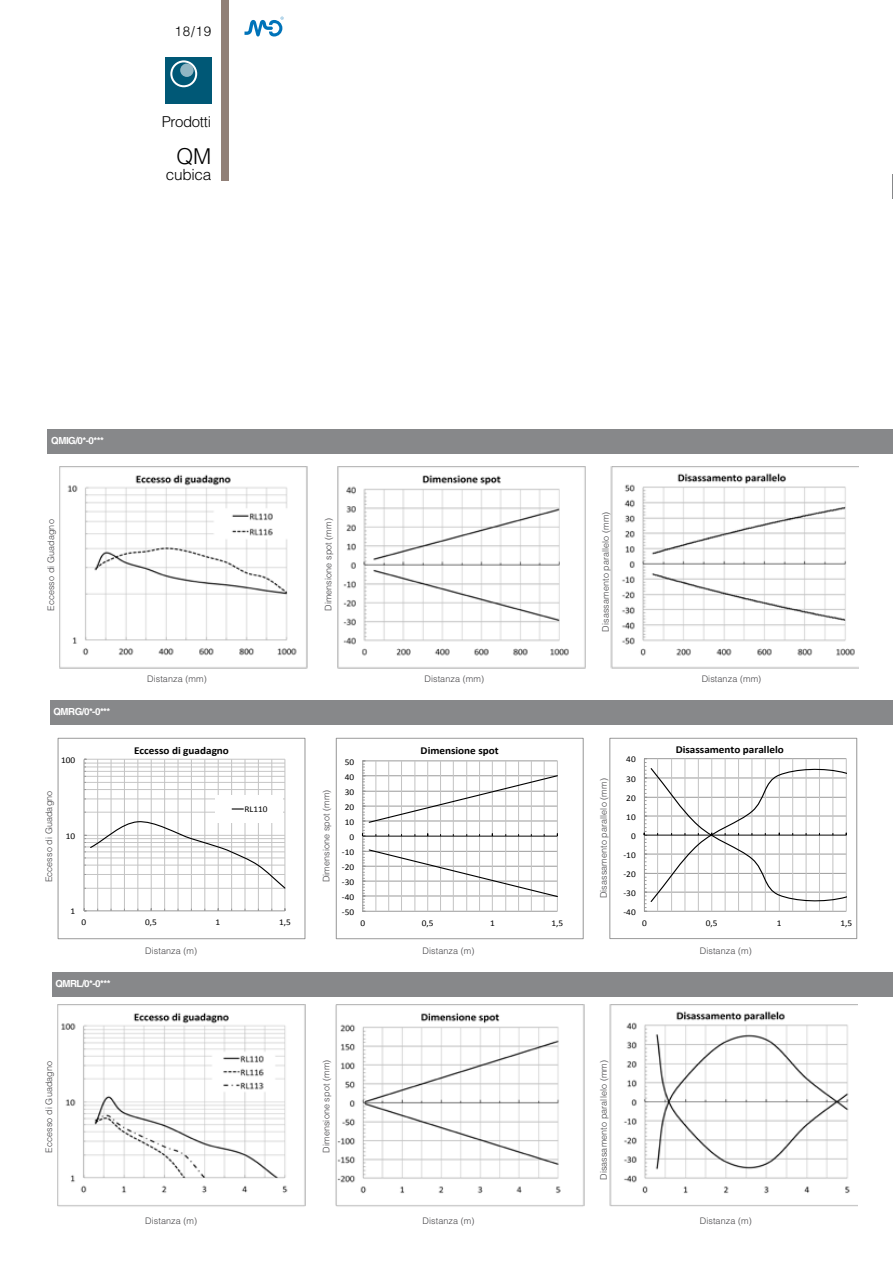
<style>
.page{position:relative;width:893px;height:1263px;background:#fff}
.page>*{position:absolute;margin:0;border:0;box-sizing:border-box;transform-origin:0 0}
.t1{font:300 21.9px "Helvetica LT Std";color:#000}
.t2{font:300 15.45px "Helvetica LT Std";letter-spacing:-.02em;color:#000}
.t3{font:300 15px "Helvetica LT Std";letter-spacing:-.02em;color:#000}
.t4{font:300 13.5px "Helvetica LT Std";color:#000}
.t5{font:700 10.65px "Calibri";color:#000;scale:1.06 1}
.t6{font:700 9.75px "Helvetica LT Std";letter-spacing:-.05em;color:#fff}
.t7{font:300 9px "Helvetica LT Std";letter-spacing:.01em;color:#434245}
.t8{font:8.85px "Calibri";color:#000;scale:1.06 1}
</style>
<div class="page">
<div style="left:47px;top:429px;width:846px;height:25px;background:#87888a"></div>
<div style="left:50px;top:700px;width:843px;height:25px;background:#87888a"></div>
<div style="left:52px;top:972px;width:841px;height:25px;background:#87888a"></div>
<svg style="left:892px;top:174px;width:1px;height:25px"></svg>
<img style="left:59px;top:466px;width:800px;height:203px">
<hr style="left:84px;top:812px;width:201px;height:1px;background:#c4c4c4">
<hr style="left:84px;top:799px;width:201px;height:1px;background:#c4c4c4">
<hr style="left:84px;top:789px;width:201px;height:1px;background:#c4c4c4">
<hr style="left:84px;top:782px;width:201px;height:1px;background:#c4c4c4">
<hr style="left:84px;top:776px;width:201px;height:1px;background:#c4c4c4">
<hr style="left:84px;top:771px;width:201px;height:1px;background:#c4c4c4">
<hr style="left:84px;top:767px;width:201px;height:1px;background:#c4c4c4">
<hr style="left:84px;top:763px;width:201px;height:1px;background:#c4c4c4">
<hr style="left:84px;top:759px;width:201px;height:1px;background:#c4c4c4">
<hr style="left:97px;top:759px;width:1px;height:152px;background:#c4c4c4">
<hr style="left:111px;top:759px;width:1px;height:152px;background:#c4c4c4">
<hr style="left:124px;top:759px;width:1px;height:152px;background:#c4c4c4">
<hr style="left:138px;top:759px;width:1px;height:152px;background:#c4c4c4">
<hr style="left:151px;top:759px;width:1px;height:152px;background:#c4c4c4">
<hr style="left:164px;top:759px;width:1px;height:152px;background:#c4c4c4">
<hr style="left:178px;top:759px;width:1px;height:152px;background:#c4c4c4">
<hr style="left:191px;top:759px;width:1px;height:152px;background:#c4c4c4">
<hr style="left:205px;top:759px;width:1px;height:152px;background:#c4c4c4">
<hr style="left:218px;top:759px;width:1px;height:152px;background:#c4c4c4">
<hr style="left:231px;top:759px;width:1px;height:152px;background:#c4c4c4">
<hr style="left:245px;top:759px;width:1px;height:152px;background:#c4c4c4">
<hr style="left:258px;top:759px;width:1px;height:152px;background:#c4c4c4">
<hr style="left:271px;top:759px;width:1px;height:152px;background:#c4c4c4">
<hr style="left:285px;top:759px;width:1px;height:152px;background:#c4c4c4">
<hr style="left:84px;top:759px;width:1px;height:152px;background:#989898">
<svg style="left:84px;top:759px;width:3px;height:24px"></svg>
<hr style="left:84px;top:910px;width:201px;height:1px;background:#989898">
<svg style="left:84px;top:819px;width:201px;height:71px"></svg>
<div style="left:215px;top:795px;width:67px;height:28px;background:#fff"></div>
<div style="left:58px;top:738px;width:247px;height:201px;border:1px solid #989898"></div>
<svg style="left:362px;top:760px;width:196px;height:152px"></svg>
<div style="left:336px;top:738px;width:247px;height:201px;border:1px solid #989898"></div>
<svg style="left:644px;top:758px;width:203px;height:154px"></svg>
<div style="left:610px;top:738px;width:247px;height:201px;border:1px solid #989898"></div>
<img style="left:57px;top:1004px;width:800px;height:203px">
<div style="left:221px;top:0;width:8px;height:180px;background:#918077"></div>
<svg style="left:244px;top:17px;width:40px;height:20px"></svg>
<div style="left:165px;top:58px;width:47px;height:46px;background:#005876"></div>
<svg style="left:170px;top:60px;width:27px;height:27px"></svg>
<svg style="left:180px;top:64px;width:14px;height:13px"></svg>
<h3 class="t4" style="left:174px;top:23px;width:39px">18/19</h3>
<h3 class="t3" style="left:162px;top:112px;width:51px">Prodotti</h3>
<h1 class="t1" style="left:176px;top:142px;width:36px">QM</h1>
<h2 class="t2" style="left:166px;top:165px;width:47px">cubica</h2>
<p class="t6" style="left:51px;top:435px;width:54px">QMIG/0*-0***</p>
<p class="t7" style="left:45px;top:611px;width:93px;rotate:-90deg">Eccesso di Guadagno</p>
<p class="t7" style="left:323px;top:611px;width:94px;rotate:-90deg">Dimensione spot (mm)</p>
<p class="t7" style="left:600px;top:631px;width:121px;rotate:-90deg">Disassamento parallelo (mm)</p>
<p class="t7" style="left:147px;top:673px;width:61px">Distanza (mm)</p>
<p class="t7" style="left:424px;top:673px;width:61px">Distanza (mm)</p>
<p class="t7" style="left:702px;top:673px;width:61px">Distanza (mm)</p>
<p class="t6" style="left:54px;top:706px;width:58px">QMRG/0*-0***</p>
<p class="t8" style="left:61px;top:754px;width:15px">100</p>
<p class="t5" style="left:134px;top:744px;width:91px">Eccesso di guadagno</p>
<p class="t8" style="left:345px;top:756px;width:10px">50</p>
<p class="t5" style="left:421px;top:744px;width:75px">Dimensione spot</p>
<p class="t8" style="left:626px;top:754px;width:10px">40</p>
<p class="t5" style="left:676px;top:742px;width:103px">Disassamento parallelo</p>
<p class="t7" style="left:43px;top:882px;width:93px;rotate:-90deg">Eccesso di Guadagno</p>
<p class="t8" style="left:66px;top:830px;width:10px">10</p>
<p class="t8" style="left:244px;top:804px;width:23px">RL110</p>
<p class="t7" style="left:321px;top:882px;width:94px;rotate:-90deg">Dimensione spot (mm)</p>
<p class="t8" style="left:345px;top:771px;width:10px">40</p>
<p class="t8" style="left:345px;top:786px;width:10px">30</p>
<p class="t8" style="left:345px;top:801px;width:10px">20</p>
<p class="t8" style="left:345px;top:816px;width:10px">10</p>
<p class="t8" style="left:349px;top:831px;width:6px">0</p>
<p class="t8" style="left:342px;top:846px;width:13px">--‐10</p>
<p class="t8" style="left:342px;top:861px;width:13px">--‐20</p>
<p class="t8" style="left:342px;top:876px;width:13px">--‐30</p>
<p class="t8" style="left:342px;top:891px;width:13px">--‐40</p>
<p class="t7" style="left:598px;top:898px;width:121px;rotate:-90deg">Disassamento parallelo (mm)</p>
<p class="t8" style="left:626px;top:773px;width:10px">30</p>
<p class="t8" style="left:626px;top:792px;width:10px">20</p>
<p class="t8" style="left:626px;top:811px;width:10px">10</p>
<p class="t8" style="left:631px;top:830px;width:6px">0</p>
<p class="t8" style="left:623px;top:849px;width:13px">--‐10</p>
<p class="t8" style="left:623px;top:868px;width:13px">--‐20</p>
<p class="t8" style="left:623px;top:887px;width:13px">--‐30</p>
<p class="t8" style="left:71px;top:906px;width:6px">1</p>
<p class="t8" style="left:342px;top:906px;width:13px">--‐50</p>
<p class="t8" style="left:623px;top:906px;width:13px">--‐40</p>
<p class="t8" style="left:82px;top:917px;width:6px">0</p>
<p class="t8" style="left:145px;top:917px;width:13px">0,5</p>
<p class="t8" style="left:216px;top:917px;width:6px">1</p>
<p class="t8" style="left:279px;top:917px;width:13px">1,5</p>
<p class="t8" style="left:360px;top:917px;width:6px">0</p>
<p class="t8" style="left:422px;top:917px;width:13px">0,5</p>
<p class="t8" style="left:490px;top:917px;width:6px">1</p>
<p class="t8" style="left:551px;top:917px;width:13px">1,5</p>
<p class="t8" style="left:642px;top:917px;width:6px">0</p>
<p class="t8" style="left:706px;top:917px;width:13px">0,5</p>
<p class="t8" style="left:777px;top:917px;width:6px">1</p>
<p class="t8" style="left:840px;top:917px;width:13px">1,5</p>
<p class="t7" style="left:145px;top:945px;width:53px">Distanza (m)</p>
<p class="t7" style="left:422px;top:945px;width:53px">Distanza (m)</p>
<p class="t7" style="left:700px;top:945px;width:53px">Distanza (m)</p>
<p class="t6" style="left:55px;top:977px;width:57px">QMRL/0*-0***</p>
<p class="t7" style="left:43px;top:1152px;width:93px;rotate:-90deg">Eccesso di Guadagno</p>
<p class="t7" style="left:321px;top:1152px;width:94px;rotate:-90deg">Dimensione spot (mm)</p>
<p class="t7" style="left:598px;top:1180px;width:121px;rotate:-90deg">Disassamento parallelo (mm)</p>
<p class="t7" style="left:145px;top:1215px;width:53px">Distanza (m)</p>
<p class="t7" style="left:422px;top:1215px;width:53px">Distanza (m)</p>
<p class="t7" style="left:700px;top:1215px;width:53px">Distanza (m)</p>
</div>
